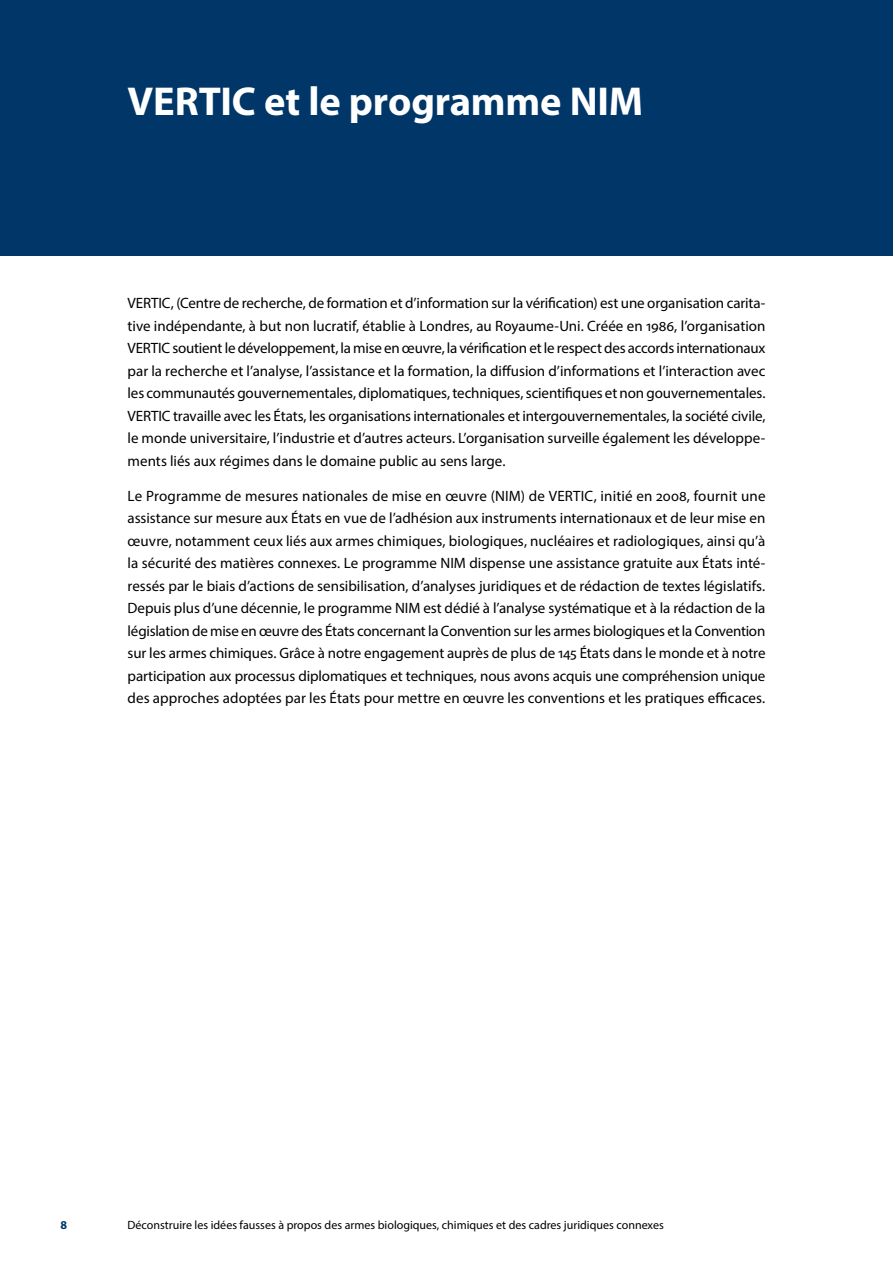
<style>
.page{position:relative;width:893px;height:1263px;background:#fff}
.page>*{position:absolute;margin:0;border:0;box-sizing:border-box;transform-origin:0 0}
.t1{font:700 40.5px "Myriad Pro";letter-spacing:-.005em;color:#fff}
.t2{font:15px/22.5px "Myriad Pro";color:#000;text-align:justify}
.t3{font:12px "Myriad Pro";color:#000}
.t4{font:700 12px "Myriad Pro";color:#003768}
</style>
<div class="page">
<div style="left:0;top:0;width:893px;height:255px;background:#003768"></div>
<h1 class="t1" style="left:128px;top:75px;width:517px">VERTIC et le programme NIM</h1>
<p class="t2" style="left:128px;top:291px;width:639px">VERTIC, (Centre de recherche, de formation et d’information sur la vérification) est une organisation carita&shy;tive indépendante, à but non lucratif, établie à Londres, au Royaume-Uni. Créée en 1986, l’organisation VERTIC soutient le développement, la mise en œuvre, la vérification et le respect des accords internationaux par la recherche et l’analyse, l’assistance et la formation, la diffusion d’informations et l’interaction avec les communautés gouvernementales, diplomatiques, techniques, scientifiques et non gouvernementales.<br>VERTIC travaille avec les États, les organisations internationales et intergouvernementales, la société civile, le monde universitaire, l’industrie et d’autres acteurs. L’organisation surveille également les développe&shy;ments liés aux régimes dans le domaine public au sens large.</p>
<p class="t2" style="left:128px;top:484px;width:639px">Le Programme de mesures nationales de mise en œuvre (NIM) de VERTIC, initié en 2008, fournit une assistance sur mesure aux États en vue de l’adhésion aux instruments internationaux et de leur mise en œuvre, notamment ceux liés aux armes chimiques, biologiques, nucléaires et radiologiques, ainsi qu’à la sécurité des matières connexes. Le programme NIM dispense une assistance gratuite aux États inté&shy;ressés par le biais d’actions de sensibilisation, d’analyses juridiques et de rédaction de textes législatifs.<br>Depuis plus d’une décennie, le programme NIM est dédié à l’analyse systématique et à la rédaction de la législation de mise en œuvre des États concernant la Convention sur les armes biologiques et la Convention sur les armes chimiques. Grâce à notre engagement auprès de plus de 145 États dans le monde et à notre participation aux processus diplomatiques et techniques, nous avons acquis une compréhension unique des approches adoptées par les États pour mettre en œuvre les conventions et les pratiques efficaces.</p>
<p class="t4" style="left:60px;top:1217px;width:8px">8</p>
<p class="t3" style="left:128px;top:1218px;width:538px">Déconstruire les idées fausses à propos des armes biologiques, chimiques et des cadres juridiques connexes</p>
</div>
